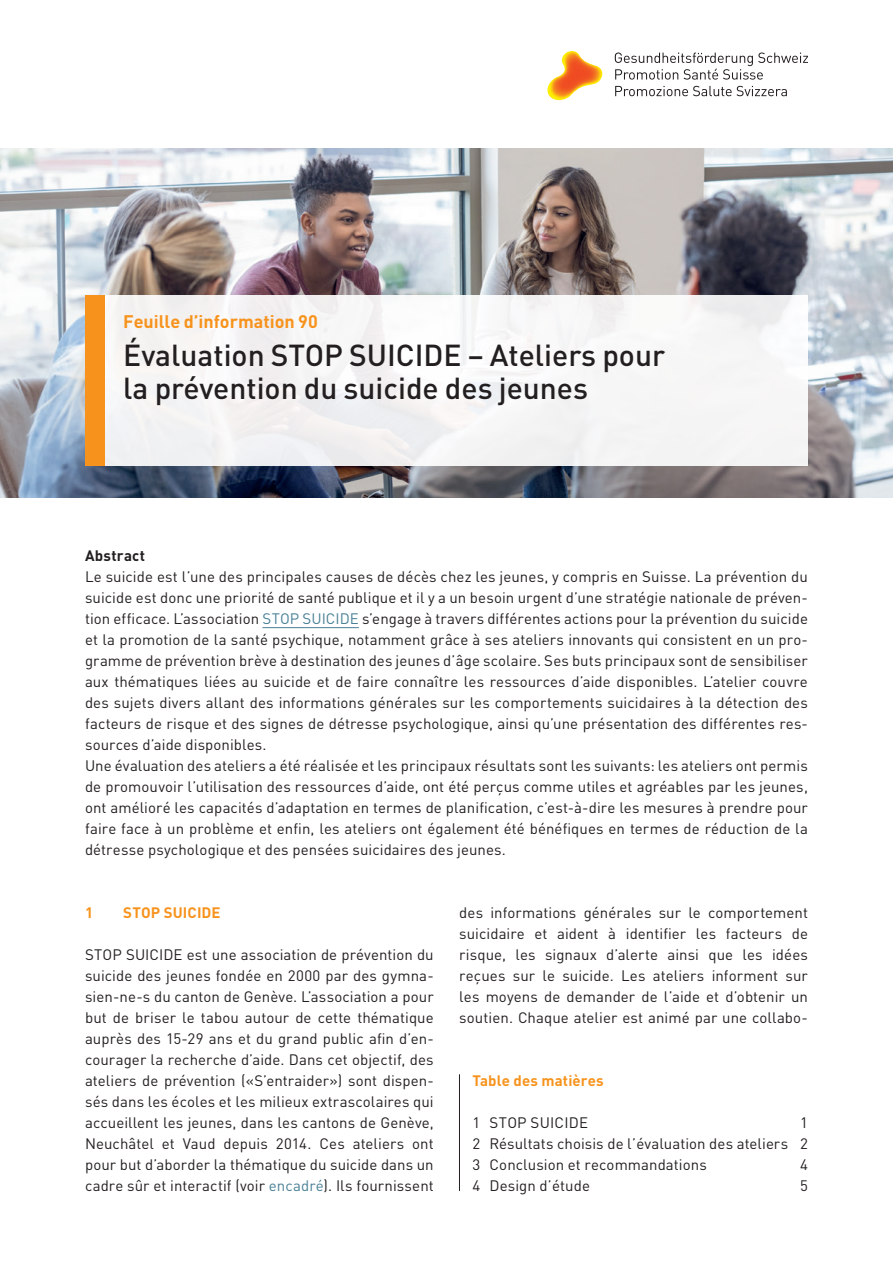
<style>
.page{position:relative;width:893px;height:1263px;background:#fff}
.page>*{position:absolute;margin:0;border:0;box-sizing:border-box;transform-origin:0 0}
.t1{font:500 30px/33px "DIN Pro";color:#231f20}
.t2{font:700 18px "DIN Pro";color:#f7931d}
.t3{font:15px/21px "DIN Pro";letter-spacing:.005em;color:#231f20;text-align:justify}
.t4{font:700 15px "DIN Pro";letter-spacing:.005em;color:#f7931d}
.t5{font:700 15px "DIN Pro";letter-spacing:.02em;color:#231f20}
.s1{color:#4a8096}
</style>
<div class="page">
<img style="left:0;top:149px;width:893px;height:349px">
<div style="left:85px;top:296px;width:723px;height:170px;background:#f6f5f5"></div>
<div style="left:85px;top:296px;width:19px;height:170px;background:#f7931d"></div>
<img style="left:547px;top:51px;width:56px;height:49px">
<svg style="left:615px;top:53px;width:193px;height:27px"></svg>
<svg style="left:615px;top:86px;width:172px;height:10px"></svg>
<hr style="left:262px;top:627px;width:97px;height:1px;background:#4a8096">
<hr style="left:459px;top:1074px;width:1px;height:117px;background:#231f20">
<p class="t2" style="left:123px;top:310px;width:196px">Feuille d’information 90</p>
<h1 class="t1" style="left:123px;top:337px;width:543px">Évaluation STOP SUICIDE – Ateliers pour la prévention du suicide des jeunes</h1>
<p class="t5" style="left:85px;top:545px;width:62px">Abstract</p>
<p class="t3" style="left:85px;top:565px;width:724px;text-align:left">Le suicide est l’une des principales causes de décès chez les jeunes, y compris en Suisse. La prévention du suicide est donc une priorité de santé publique et il y a un besoin urgent d’une stratégie nationale de préven&shy;tion efficace. L’association <span class="s1">STOP SUICIDE</span> s’engage à travers différentes actions pour la prévention du suicide et la promotion de la santé psychique, notamment grâce à ses ateliers innovants qui consistent en un pro&shy;gramme de prévention brève à destination des jeunes d’âge scolaire. Ses buts principaux sont de sensibiliser aux thématiques liées au suicide et de faire connaître les ressources d’aide disponibles. L’atelier couvre des sujets divers allant des informations générales sur les comportements suicidaires à la détection des facteurs de risque et des signes de détresse psychologique, ainsi qu’une présentation des différentes res&shy;sources d’aide disponibles.<br>Une évaluation des ateliers a été réalisée et les principaux résultats sont les suivants: les ateliers ont permis de promouvoir l’utilisation des ressources d’aide, ont été perçus comme utiles et agréables par les jeunes, ont amélioré les capacités d’adaptation en termes de planification, c’est-à-dire les mesures à prendre pour faire face à un problème et enfin, les ateliers ont également été bénéfiques en termes de réduction de la détresse psychologique et des pensées suicidaires des jeunes.</p>
<p class="t4" style="left:85px;top:902px;width:10px">1</p>
<p class="t4" style="left:123px;top:902px;width:99px">STOP SUICIDE</p>
<p class="t3" style="left:85px;top:943px;width:350px">STOP SUICIDE est une association de prévention du suicide des jeunes fondée en 2000 par des gymna&shy;sien-ne-s du canton de Genève. L’association a pour but de briser le tabou autour de cette thématique auprès des 15-29 ans et du grand public afin d’en&shy;courager la recherche d’aide. Dans cet objectif, des ateliers de prévention («S’entraider») sont dispen&shy;sés dans les écoles et les milieux extrascolaires qui accueillent les jeunes, dans les cantons de Genève, Neuchâtel et Vaud depuis 2014. Ces ateliers ont pour but d’aborder la thématique du suicide dans un cadre sûr et interactif (voir <span class="s1">encadré</span>). Ils fournissent</p>
<p class="t3" style="left:459px;top:901px;width:350px">des informations générales sur le comportement suicidaire et aident à identifier les facteurs de risque, les signaux d’alerte ainsi que les idées reçues sur le suicide. Les ateliers informent sur les moyens de demander de l’aide et d’obtenir un soutien. Chaque atelier est animé par une collabo-</p>
<p class="t4" style="left:472px;top:1070px;width:133px">Table des matières</p>
<p class="t3" style="left:472px;top:1111px;width:117px">1 STOP SUICIDE</p>
<p class="t3" style="left:472px;top:1111px;width:337px;text-indent:328px">1<br>2 Résultats choisis de l’évaluation des ateliers 2<br>3 Conclusion et recommandations</p>
<p class="t3" style="left:800px;top:1153px;width:9px">4</p>
<p class="t3" style="left:472px;top:1174px;width:119px">4 Design d’étude</p>
<p class="t3" style="left:800px;top:1174px;width:9px">5</p>
</div>
